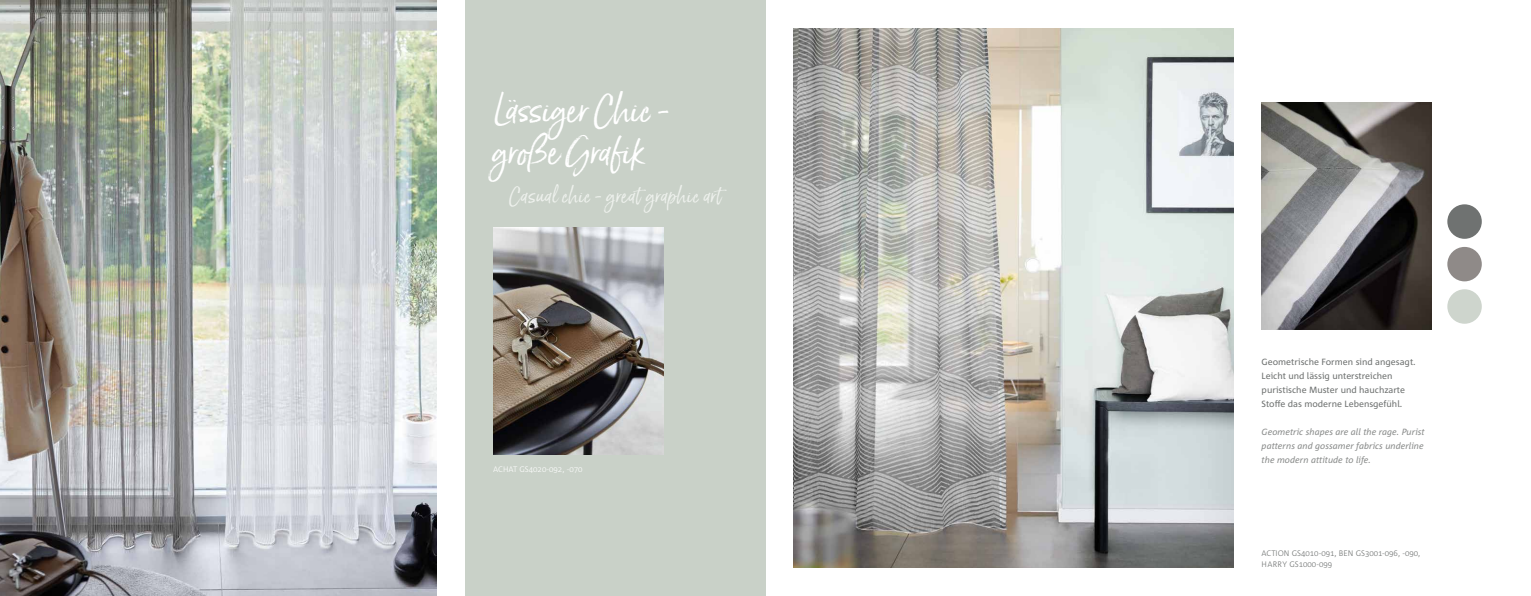
<style>
.page{position:relative;width:1531px;height:596px;background:#fff}
.page>*{position:absolute;margin:0;border:0;box-sizing:border-box;transform-origin:0 0}
.t1{font:35px/42px "Born Ready";color:#fff}
.t2{font:20px "Born Ready";letter-spacing:.02em;color:#eef1ed}
.t3{font:9px/14px "Corpid C1";color:#6f7271}
.t4{font:italic 9px/14px "Corpid C1";color:#8c8e8d;text-align:justify}
.t5{font:300 8px/11px "Corpid C1";color:#6f7271}
.t6{font:300 8px "Corpid C1";color:#fff}
</style>
<div class="page">
<img style="left:0;top:0;width:437px;height:595px">
<div style="left:465px;top:0;width:300px;height:595px;background:#c9d1c8"></div>
<img style="left:794px;top:28px;width:439px;height:539px">
<img style="left:1261px;top:102px;width:170px;height:227px">
<img style="left:493px;top:227px;width:170px;height:227px">
<div style="left:1447px;top:204px;width:35px;height:35px;background:#6f7271;border-radius:50%"></div>
<div style="left:1447px;top:247px;width:35px;height:34px;background:#8f8a88;border-radius:50%"></div>
<div style="left:1447px;top:289px;width:35px;height:34px;background:#ced5cd;border-radius:50%"></div>
<h1 class="t1" style="left:493px;top:88px;width:180px">Lässiger Chic - große Grafik</h1>
<h2 class="t2" style="left:509px;top:184px;width:214px">Casual chic - great graphic art</h2>
<p class="t6" style="left:493px;top:463px;width:91px">ACHAT GS4020-092, -070</p>
<p class="t3" style="left:1261px;top:354px;width:156px">Geometrische Formen sind angesagt.<br>Leicht und lässig unterstreichen puristische Muster und hauchzarte Stoffe das moderne Lebensgefühl.</p>
<p class="t4" style="left:1261px;top:424px;width:165px">Geometric shapes are all the rage. Purist patterns and gossamer fabrics underline the modern attitude to life.</p>
<p class="t5" style="left:1261px;top:547px;width:160px">ACTION GS4010-091, BEN GS3001-096, -090,<br>HARRY GS1000-099</p>
</div>
